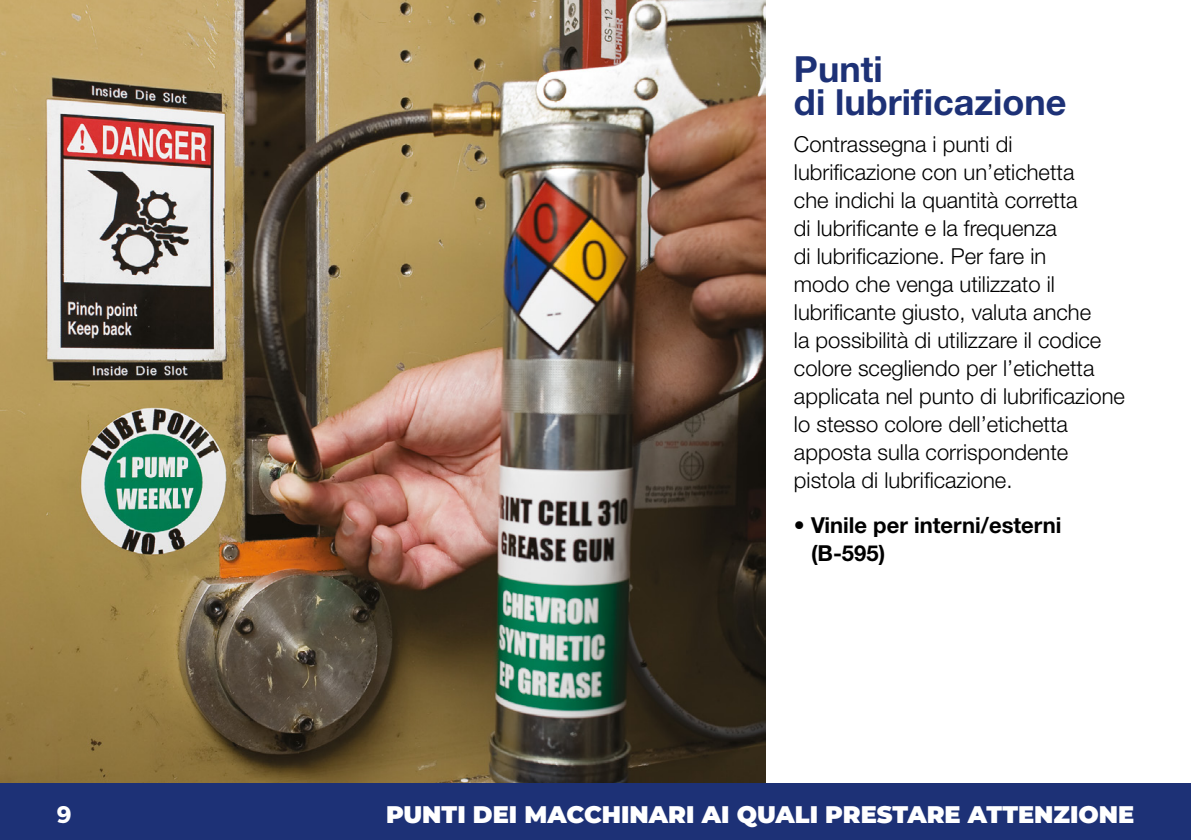
<style>
.page{position:relative;width:1191px;height:840px;background:#fff}
.page>*{position:absolute;margin:0;border:0;box-sizing:border-box;transform-origin:0 0}
.t1{font:700 36px/32px "Helvetica Neue LT Pro";color:#1d3176}
.t2{font:900 24px "Montserrat";color:#fff}
.t3{font:700 24px "Montserrat";color:#fff}
.t4{font:300 22px/28px "Helvetica Neue LT Pro";color:#000}
.t5{font:700 22px/28px "Helvetica Neue LT Pro";color:#000}
</style>
<div class="page">
<img style="left:0;top:0;width:765px;height:782px">
<div style="left:0;top:782px;width:1191px;height:57px;background:#1d3176"></div>
<h1 class="t1" style="left:794px;top:53px;width:274px">Punti<br>di lubrificazione</h1>
<p class="t4" style="left:794px;top:129px;width:332px">Contrassegna i punti di lubrificazione con un’etichetta<br>che indichi la quantità corretta<br>di lubrificante e la frequenza<br>di lubrificazione. Per fare in<br>modo che venga utilizzato il lubrificante giusto, valuta anche<br>la possibilità di utilizzare il codice colore scegliendo per l’etichetta applicata nel punto di lubrificazione lo stesso colore dell’etichetta apposta sulla corrispondente pistola di lubrificazione.</p>
<p class="t5" style="left:811px;top:510px;width:252px;text-indent:-17px">• Vinile per interni/esterni (B-595)</p>
<p class="t3" style="left:57px;top:799px;width:16px">9</p>
<p class="t2" style="left:386px;top:796px;width:749px">PUNTI DEI MACCHINARI AI QUALI PRESTARE ATTENZIONE</p>
</div>
